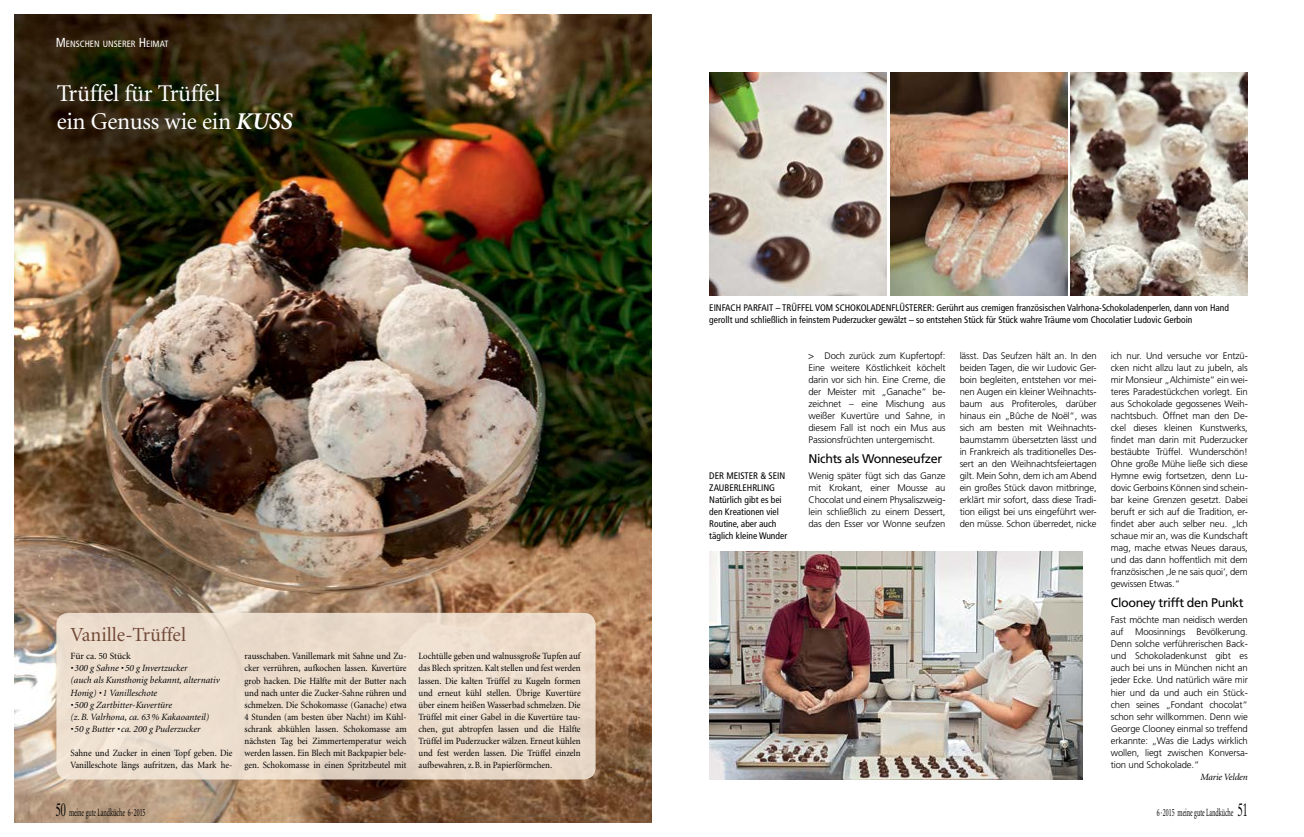
<style>
.page{position:relative;width:1304px;height:837px;background:#fff}
.page>*{position:absolute;margin:0;border:0;box-sizing:border-box;transform-origin:0 0}
.t1{font:24px/28px "Minion";letter-spacing:-.01em;color:#fff}
.t2{font:20px "Minion";color:#724a39}
.t3{font:12.5px "Frutiger LT";letter-spacing:-.03em;color:#000}
.t4{font:11px "Minion";color:#000;scale:.56 1}
.t5{font:condensed 10px "Frutiger LT";color:#000}
.t6{font:300 9.5px/12px "Frutiger LT";letter-spacing:-.015em;color:#000;text-align:justify}
.t7{font:9.5px/12px "Minion";color:#000;text-align:justify;scale:.93 1}
.t8{font:condensed 9.5px/12px "Frutiger LT";color:#000}
.t9{font:italic 9.5px/12px "Minion";color:#000}
.t10{font:9.5px "Minion";color:#000}
.t11{font:condensed 9.1px "Frutiger LT";color:#fff}
.s1{font-size:13px}
.s2{font-weight:700;font-style:italic}
.s3{font-family:"Times Ten LT";font-size:18px}
</style>
<div class="page">
<img style="left:14px;top:14px;width:638px;height:808px">
<img style="left:890px;top:73px;width:177px;height:222px">
<img style="left:1071px;top:73px;width:177px;height:222px">
<img style="left:710px;top:73px;width:177px;height:222px">
<img style="left:709px;top:551px;width:373px;height:228px">
<div style="left:56px;top:612px;width:540px;height:167px;background:#ecdccc;border-radius:12px"></div>
<p class="t11" style="left:56px;top:38px;width:114px"><span class="s1">M</span>ENSCHEN UNSERER <span class="s1">H</span> EIMAT</p>
<h1 class="t1" style="left:57px;top:80px;width:238px">Trüffel für Trüffel<br>ein Genuss wie ein <span class="s2">KUSS</span></h1>
<h2 class="t2" style="left:70px;top:624px;width:117px">Vanille-Trüffel</h2>
<p class="t10" style="left:70px;top:651px;width:62px">Für ca. 50 Stück</p>
<p class="t9" style="left:70px;top:662px;width:151px">• 300 g Sahne • 50 g Invertzucker<br>(auch als Kunsthonig bekannt, alternativ<br>Honig) • 1 Vanilleschote</p>
<p class="t9" style="left:70px;top:698px;width:141px">• 500 g Zartbitter-Kuvertüre<br>(z.B. Valrhona, ca. 63% Kakaoanteil)</p>
<p class="t9" style="left:70px;top:722px;width:132px">• 50 g Butter •ca. 200 g Puderzucker</p>
<p class="t7" style="left:70px;top:746px;width:176px">Sahne und Zucker in einen Topf geben. Die<br>Vanilleschote längs aufritzen, das Mark he-</p>
<p class="t7" style="left:245px;top:650px;width:176px">rausschaben. Vanillemark mit Sahne und Zu&shy;cker verrühren, aufkochen lassen. Kuvertüre grob hacken. Die Hälfte mit der Butter nach und nach unter die Zucker-Sahne rühren und schmelzen. Die Schokomasse (Ganache) etwa 4 Stunden (am besten über Nacht) im Kühl&shy;schrank abkühlen lassen. Schokomasse am nächsten Tag bei Zimmertemperatur weich werden lassen. Ein Blech mit Backpapier bele&shy;gen. Schokomasse in einen Spritzbeutel mit</p>
<p class="t7" style="left:419px;top:650px;width:176px">Lochtülle geben und walnussgroße Tupfen auf das Blech spritzen. Kalt stellen und fest werden lassen. Die kalten Trüffel zu Kugeln formen und erneut kühl stellen. Übrige Kuvertüre über einem heißen Wasserbad schmelzen. Die Trüffel mit einer Gabel in die Kuvertüre tau&shy;chen, gut abtropfen lassen und die Hälfte Trüffel im Puderzucker wälzen. Erneut kühlen und fest werden lassen. Die Trüffel einzeln aufbewahren, z.B. in Papierförmchen.</p>
<p class="t8" style="left:709px;top:302px;width:521px">EINFACH PARFAIT – TRÜFFEL VOM SCHOKOLADENFLÜSTERER: Gerührt aus cremigen französischen Valrhona-Schokoladenperlen, dann von Hand gerollt und schließlich in feinstem Puderzucker gewälzt – so entstehen Stück für Stück wahre Träume vom Chocolatier Ludovic Gerboin</p>
<p class="t6" style="left:808px;top:350px;width:139px;text-indent:16px">Doch zurück zum Kupfertopf:<br>Eine weitere Köstlichkeit köchelt darin vor sich hin. Eine Creme, die der Meister mit „Ganache“ be&shy;zeichnet – eine Mischung aus weißer Kuvertüre und Sahne, in diesem Fall ist noch ein Mus aus Passionsfrüchten untergemischt.</p>
<h3 class="t3" style="left:808px;top:451px;width:135px">Nichts als Wonneseufzer</h3>
<p class="t6" style="left:808px;top:470px;width:139px">Wenig später fügt sich das Ganze mit Krokant, einer Mousse au Chocolat und einem Physaliszweig&shy;lein schließlich zu einem Dessert, das den Esser vor Wonne seufzen</p>
<p class="t6" style="left:960px;top:350px;width:139px">lässt. Das Seufzen hält an. In den beiden Tagen, die wir Ludovic Ger&shy;boin begleiten, entstehen vor mei&shy;nen Augen ein kleiner Weihnachts&shy;baum aus Profiteroles, darüber hinaus ein „Bûche de Noël“, was sich am besten mit Weihnachts&shy;baumstamm übersetzten lässt und in Frankreich als traditionelles Des&shy;sert an den Weihnachtsfeiertagen gilt. Mein Sohn, dem ich am Abend ein großes Stück davon mitbringe, erklärt mir sofort, dass diese Tradi&shy;tion eiligst bei uns eingeführt wer&shy;den müsse. Schon überredet, nicke</p>
<p class="t6" style="left:1111px;top:350px;width:139px">ich nur. Und versuche vor Entzü&shy;cken nicht allzu laut zu jubeln, als mir Monsieur „Alchimiste“ ein wei&shy;teres Paradestückchen vorlegt. Ein aus Schokolade gegossenes Weih&shy;nachtsbuch. Öffnet man den De&shy;ckel dieses kleinen Kunstwerks, findet man darin mit Puderzucker bestäubte Trüffel. Wunderschön!<br>Ohne große Mühe ließe sich diese Hymne ewig fortsetzen, denn Lu&shy;dovic Gerboins Können sind schein&shy;bar keine Grenzen gesetzt. Dabei beruft er sich auf die Tradition, er&shy;findet aber auch selber neu. „Ich schaue mir an, was die Kundschaft mag, mache etwas Neues daraus, und das dann hoffentlich mit dem französischen ‚Je ne sais quoi‘, dem gewissen Etwas.“</p>
<h3 class="t3" style="left:1111px;top:595px;width:134px">Clooney trifft den Punkt</h3>
<p class="t6" style="left:1111px;top:614px;width:139px">Fast möchte man neidisch werden auf Moosinnings Bevölkerung.<br>Denn solche verführerischen Back&shy;und Schokoladenkunst gibt es auch bei uns in München nicht an jeder Ecke. Und natürlich wäre mir hier und da und auch ein Stück&shy;chen seines „Fondant chocolat“ schon sehr willkommen. Denn wie George Clooney einmal so treffend erkannte: „Was die Ladys wirklich wollen, liegt zwischen Konversa&shy;tion und Schokolade.“</p>
<p class="t9" style="left:1200px;top:770px;width:49px">Marie Velden</p>
<p class="t5" style="left:808px;top:349px;width:7px">&gt;</p>
<p class="t8" style="left:709px;top:470px;width:79px">DER MEISTER &amp; SEIN<br>ZAUBERLEHRLING<br>Natürlich gibt es bei den Kreationen viel<br>Routine, aber auch täglich kleine Wunder</p>
<p class="t4" style="left:56px;top:806px;width:162px"><span class="s3">50</span> meine gute Landküche 6 ·2015</p>
<p class="t4" style="left:1157px;top:806px;width:164px">6 ·2015 meine gute Landküche <span class="s3">51</span></p>
</div>
